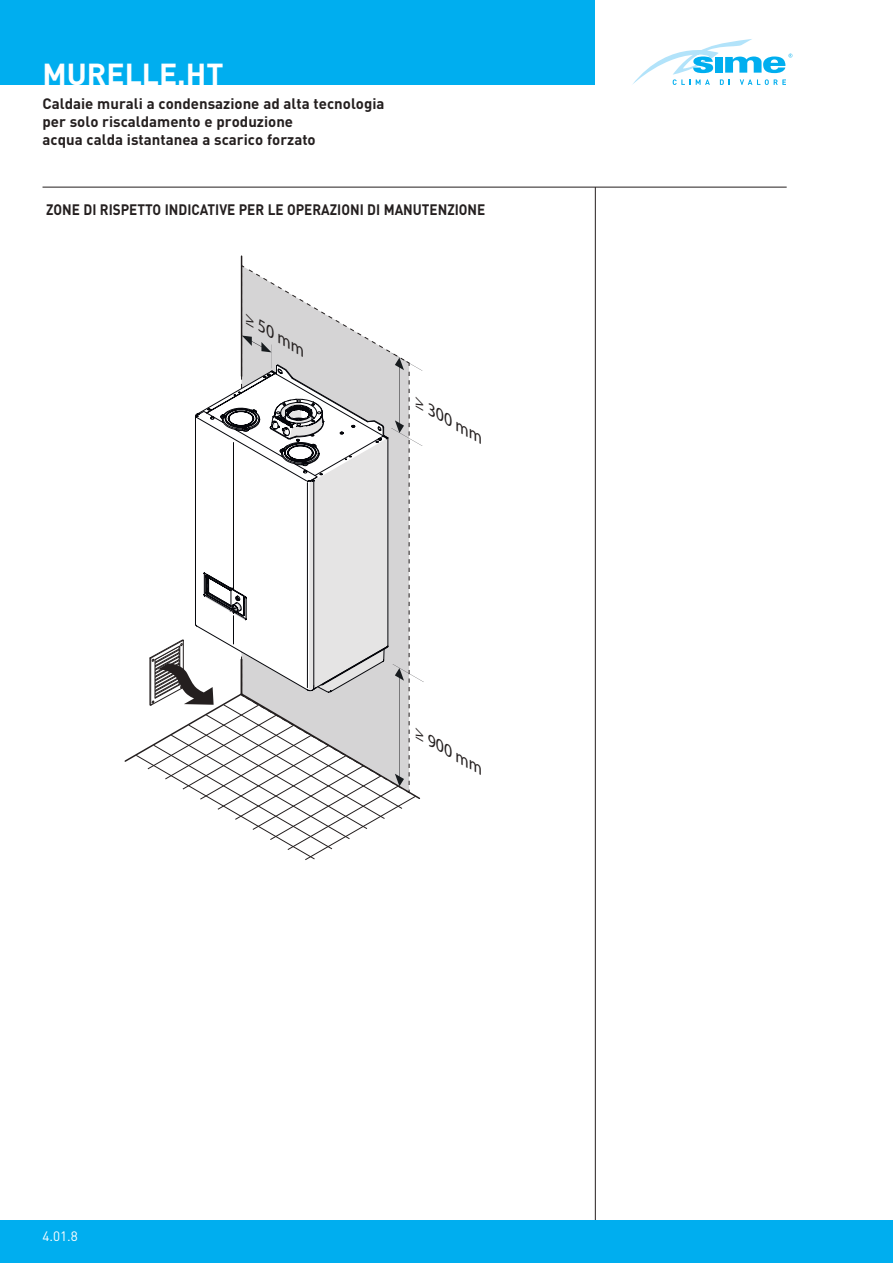
<style>
.page{position:relative;width:893px;height:1263px;background:#fff}
.page>*{position:absolute;margin:0;border:0;box-sizing:border-box;transform-origin:0 0}
.t1{font:700 30px "DIN";color:#fff}
.t2{font:italic 700 15.9px "DIN Pro";color:#241f1f;scale:1.15 1}
.t3{font:700 15px/18px "DIN";color:#241f1f}
.t4{font:700 15px "DIN";color:#241f1f;scale:.9 1}
.t5{font:13.5px "DIN";color:#fff}
</style>
<div class="page">
<hr style="left:595px;top:187px;width:1px;height:1033px;background:#241f1f">
<div style="left:0;top:1220px;width:893px;height:43px;background:#00aeef"></div>
<div style="left:0;top:0;width:595px;height:85px;background:#00aeef"></div>
<hr style="left:43px;top:187px;width:744px;height:1px;background:#241f1f">
<svg style="left:633px;top:39px;width:159px;height:46px"></svg>
<hr style="left:241px;top:256px;width:1px;height:120px;background:#241f1f">
<svg style="left:124px;top:265px;width:300px;height:595px"></svg>
<hr style="left:307px;top:483px;width:1px;height:205px;background:#05060b">
<h1 class="t1" style="left:43px;top:55px;width:183px">MURELLE.HT</h1>
<p class="t3" style="left:43px;top:94px;width:343px">Caldaie murali a condensazione ad alta tecnologia per solo riscaldamento e produzione<br>acqua calda istantanea a scarico forzato</p>
<p class="t4" style="left:46px;top:200px;width:489px">ZONE DI RISPETTO INDICATIVE PER LE OPERAZIONI DI MANUTENZIONE</p>
<p class="t2" style="left:253px;top:310px;width:61px;rotate:30deg">≥ 50 mm</p>
<p class="t2" style="left:422px;top:393px;width:69px;rotate:30deg">≥ 300 mm</p>
<p class="t2" style="left:422px;top:724px;width:69px;rotate:30deg">≥ 900 mm</p>
<p class="t5" style="left:43px;top:1228px;width:37px">4.01.8</p>
</div>
